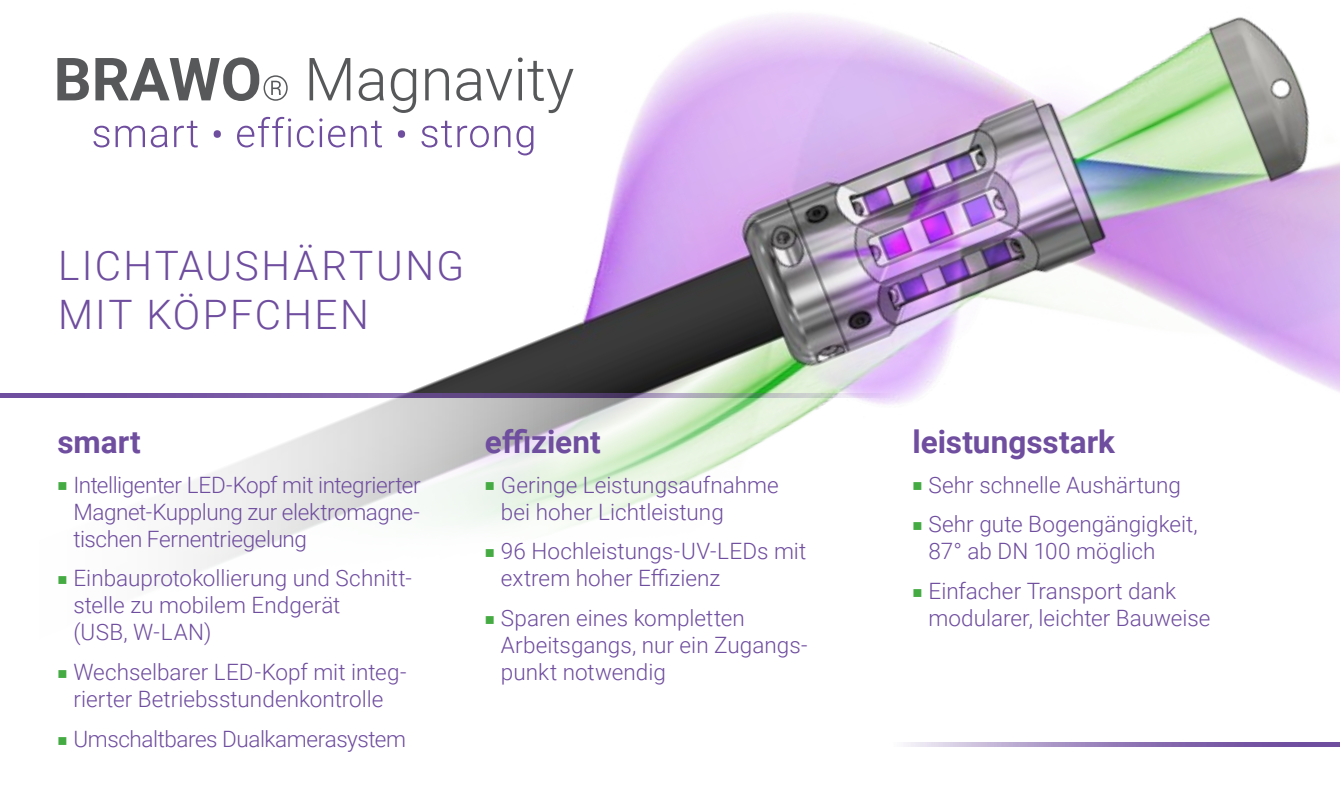
<style>
.page{position:relative;width:1340px;height:798px;background:#fff}
.page>*{position:absolute;margin:0;border:0;box-sizing:border-box;transform-origin:0 0}
.t1{font:300 40.5px "Roboto";letter-spacing:.06em;color:#6f4d9f}
.t2{font:700 31.5px "Roboto";color:#6f4d9f}
.t3{font:300 22.5px/27px "Roboto";color:#6f4d9f}
.t4{font:300 22.5px "Roboto";letter-spacing:-.02em;color:#6f4d9f}
.s1{color:#44aa42}
</style>
<div class="page">
<img style="left:409px;top:14px;width:930px;height:733px">
<svg style="left:0;top:397px;width:893px;height:350px"></svg>
<svg style="left:0;top:392px;width:893px;height:5px;background:#8c7ea5"></svg>
<svg style="left:57px;top:57px;width:516px;height:98px"></svg>
<svg style="left:893px;top:741px;width:446px;height:5px"></svg>
<h1 class="t1" style="left:58px;top:237px;width:93px">Lichtaush</h1>
<h1 class="t1" style="left:293px;top:237px;width:57px">ärtung</h1>
<h1 class="t1" style="left:58px;top:285px;width:25px">mit</h1>
<h1 class="t1" style="left:146px;top:285px;width:165px">Köpfchen</h1>
<h2 class="t2" style="left:57px;top:419px;width:85px">smart</h2>
<p class="t3" style="left:73px;top:470px;width:349px;text-align:justify;text-indent:-16px"><span class="s1">■</span> Intelligenter LED-Kopf mit integrierter Magnet-Kupplung zur elektromagne&shy;tischen Fernentriegelung</p>
<p class="t3" style="left:73px;top:564px;width:340px;text-indent:-16px"><span class="s1">■</span> Einbauprotokollierung und Schnitt&shy;stelle zu mobilem Endgerät<br>(USB, W-LAN)</p>
<p class="t3" style="left:57px;top:657px;width:351px;text-align:center"><span class="s1">■</span> Wechselbarer LED-Kopf mit integ&shy;rierter Betriebsstundenkontrolle</p>
<p class="t4" style="left:57px;top:723px;width:350px"><span class="s1">■</span> Umschaltbares Dualkamerasystem</p>
<h2 class="t2" style="left:485px;top:419px;width:117px">effizient</h2>
<p class="t3" style="left:501px;top:470px;width:279px;text-indent:-16px"><span class="s1">■</span> Geringe Leistungsaufnahme bei hoher Lichtleistung</p>
<p class="t3" style="left:501px;top:537px;width:307px;text-indent:-16px"><span class="s1">■</span> 96 Hochleistungs-UV-LEDs mit extrem hoher Effizienz</p>
<p class="t3" style="left:501px;top:603px;width:308px;text-indent:-16px"><span class="s1">■</span> Sparen eines kompletten<br>Arbeitsgangs, nur ein Zugangs&shy;punkt notwendig</p>
<h2 class="t2" style="left:912px;top:419px;width:204px">leistungsstark</h2>
<p class="t3" style="left:912px;top:470px;width:270px"><span class="s1">■</span> Sehr schnelle Aushärtung</p>
<p class="t3" style="left:928px;top:510px;width:271px;text-indent:-16px"><span class="s1">■</span> Sehr gute Bogengängigkeit,<br>87° ab DN 100 möglich</p>
<p class="t3" style="left:928px;top:576px;width:284px;text-indent:-16px"><span class="s1">■</span> Einfacher Transport dank modularer, leichter Bauweise</p>
</div>
